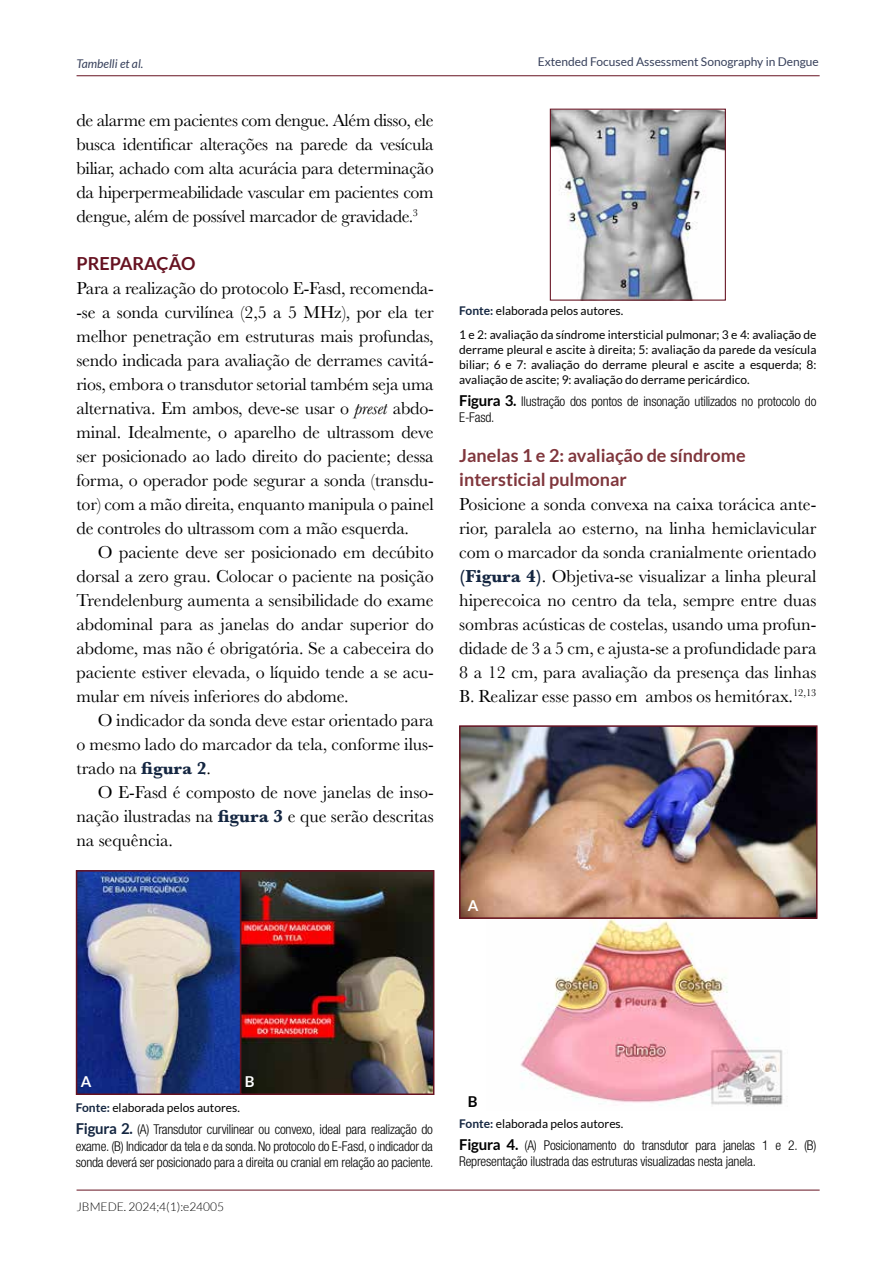
<style>
.page{position:relative;width:893px;height:1263px;background:#fff}
.page>*{position:absolute;margin:0;border:0;box-sizing:border-box;transform-origin:0 0}
.t1{font:18px/24px "Baskerville";letter-spacing:-.005em;color:#000;text-align:justify}
.t2{font:700 18px/24px "Lato";color:#80363c}
.t3{font:700 18px "Lato";color:#661221}
.t4{font:700 15px "Lato";color:#fff}
.t5{font:700 15px "Lato";color:#000}
.t6{font:300 condensed 13.5px/16.2px "Helvetica Neue LT Std";letter-spacing:-.015em;color:#000}
.t7{font:12px/15px "Lato";color:#000}
.t8{font:12px "Lato";color:#37405b}
.t9{font:300 12px "Lato";color:#000}
.t10{font:italic 12px "Lato";color:#37405b}
.s1{font-style:italic}
.s2{font-weight:700;color:#142641}
.s3{font-family:"Lato";font-weight:700;font-stretch:normal;font-size:15px}
.s4{font-family:"Lato";font-weight:700;font-stretch:normal;font-size:15px;color:#142641}
</style>
<div class="page">
<hr style="left:77px;top:75px;width:743px;height:1px;background:#661221">
<hr style="left:77px;top:1190px;width:743px;height:1px;background:#661221">
<img style="left:520px;top:919px;width:263px;height:187px">
<img style="left:462px;top:728px;width:352px;height:188px">
<div style="left:459px;top:725px;width:358px;height:194px;border:2px solid #661221"></div>
<img style="left:79px;top:873px;width:352px;height:219px">
<div style="left:76px;top:870px;width:165px;height:225px;border:2px solid #661221"></div>
<div style="left:240px;top:870px;width:194px;height:225px;border:2px solid #661221"></div>
<img style="left:552px;top:111px;width:172px;height:188px">
<div style="left:550px;top:109px;width:176px;height:192px;border:1px solid #661221"></div>
<p class="t10" style="left:77px;top:57px;width:68px">Tambelli et al.</p>
<p class="t8" style="left:538px;top:55px;width:283px">Extended Focused Assessment Sonography in Dengue</p>
<p class="t1" style="left:77px;top:108px;width:359px">de alarme em pacientes com dengue. Além disso, ele busca identificar alterações na parede da vesícula biliar, achado com alta acurácia para determinação da hiperpermeabilidade vascular em pacientes com dengue, além de possível marcador de gravidade.<sup>3</sup></p>
<p class="t3" style="left:77px;top:253px;width:120px">PREPARAÇÃO</p>
<p class="t1" style="left:77px;top:276px;width:359px">Para a realização do protocolo E-Fasd, recomenda--se a sonda curvilínea (2,5 a 5 MHz), por ela ter melhor penetração em estruturas mais profundas, sendo indicada para avaliação de derrames cavitá&shy;rios, embora o transdutor setorial também seja uma alternativa. Em ambos, deve-se usar o <span class="s1">preset</span> abdo&shy;minal. Idealmente, o aparelho de ultrassom deve ser posicionado ao lado direito do paciente; dessa forma, o operador pode segurar a sonda (transdu&shy;tor) com a mão direita, enquanto manipula o painel de controles do ultrassom com a mão esquerda.</p>
<p class="t1" style="left:77px;top:540px;width:359px;text-indent:21px">O paciente deve ser posicionado em decúbito dorsal a zero grau. Colocar o paciente na posição Trendelenburg aumenta a sensibilidade do exame abdominal para as janelas do andar superior do abdome, mas não é obrigatória. Se a cabeceira do paciente estiver elevada, o líquido tende a se acu&shy;mular em níveis inferiores do abdome.</p>
<p class="t1" style="left:77px;top:708px;width:359px;text-indent:21px">O indicador da sonda deve estar orientado para o mesmo lado do marcador da tela, conforme ilus&shy;trado na <span class="s2">figura 2</span>.</p>
<p class="t1" style="left:77px;top:780px;width:359px;text-indent:21px">O E-Fasd é composto de nove janelas de inso&shy;nação ilustradas na <span class="s2">figura 3</span> e que serão descritas na sequência.</p>
<p class="t7" style="left:459px;top:299px;width:359px;line-height:23.5px"><span class="s2">Fonte:</span> elaborada pelos autores.<br>1 e 2: avaliação da síndrome intersticial pulmonar; 3 e 4: avaliação de</p>
<p class="t7" style="left:459px;top:342px;width:359px;text-align:justify">derrame pleural e ascite à direita; 5: avaliação da parede da vesícula biliar; 6 e 7: avaliação do derrame pleural e ascite a esquerda; 8: avaliação de ascite; 9: avaliação do derrame pericárdico.</p>
<p class="t6" style="left:459px;top:393px;width:359px"><span class="s3">Figura 3.</span> Ilustração dos pontos de insonação utilizados no protocolo do<br>E-Fasd.</p>
<p class="t2" style="left:459px;top:443px;width:288px">Janelas 1 e 2: avaliação de síndrome intersticial pulmonar</p>
<p class="t1" style="left:459px;top:492px;width:359px">Posicione a sonda convexa na caixa torácica ante&shy;rior, paralela ao esterno, na linha hemiclavicular com o marcador da sonda cranialmente orientado <span class="s2">(Figura 4)</span>. Objetiva-se visualizar a linha pleural hiperecoica no centro da tela, sempre entre duas sombras acústicas de costelas, usando uma profun&shy;didade de 3 a 5 cm, e ajusta-se a profundidade para 8 a 12 cm, para avaliação da presença das linhas B. Realizar esse passo em ambos os hemitórax.<sup>12,13</sup></p>
<p class="t4" style="left:468px;top:896px;width:12px">A</p>
<p class="t4" style="left:81px;top:1073px;width:12px">A</p>
<p class="t4" style="left:245px;top:1073px;width:11px">B</p>
<p class="t7" style="left:76px;top:1100px;width:166px"><span class="s2">Fonte:</span> elaborada pelos autores.</p>
<p class="t6" style="left:76px;top:1121px;width:359px;text-align:justify"><span class="s4">Figura 2.</span> (A) Transdutor curvilinear ou convexo, ideal para realização do exame. (B) Indicador da tela e da sonda. No protocolo do E-Fasd, o indicador da sonda deverá ser posicionado para a direita ou cranial em relação ao paciente.</p>
<p class="t9" style="left:77px;top:1200px;width:149px">JBMEDE. 2024;4(1):e24005</p>
<p class="t5" style="left:468px;top:1093px;width:11px">B</p>
<p class="t7" style="left:459px;top:1116px;width:166px"><span class="s2">Fonte:</span> elaborada pelos autores.</p>
<p class="t6" style="left:459px;top:1137px;width:359px"><span class="s3">Figura 4.</span> (A) Posicionamento do transdutor para janelas 1 e 2. (B)<br>Representação ilustrada das estruturas visualizadas nesta janela.</p>
</div>
